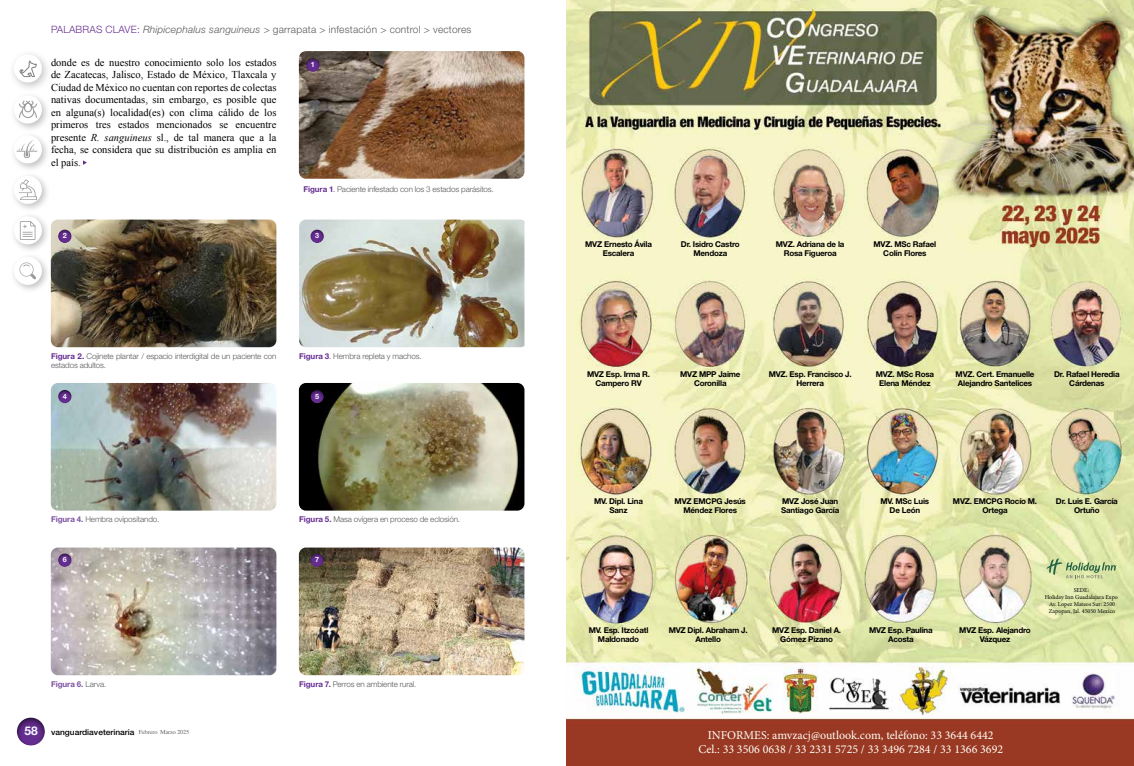
<style>
.page{position:relative;width:1134px;height:766px;background:#fff}
.page>*{position:absolute;margin:0;border:0;box-sizing:border-box;transform-origin:0 0}
.t1{font:12px/14.4px "Minion Pro";color:#fffef6;text-align:center}
.t2{font:10.5px/12.5px "Times New Roman";color:#000;text-align:justify}
.t3{font:300 10.1px "Helvetica Neue LT Std";letter-spacing:.02em;color:#58595b}
.t4{font:700 8px/9px "Helvetica Neue LT Std";letter-spacing:-.025em;color:#000;text-align:center}
.t5{font:300 8px/9px "Helvetica Neue LT Std";letter-spacing:-.01em;color:#58595b}
.t6{font:500 8px "Helvetica Neue LT Std";color:#000;scale:1.05 1}
.t7{font:700 8px "Helvetica Neue LT Std";letter-spacing:-.005em;color:#7c51a1}
.t8{font:700 7.2px "Helvetica Neue LT Std";color:#f4fbfe}
.t9{font:6px/7.2px "Minion Pro";color:#000;text-align:center}
.s1{color:#662d91}
.s2{font-style:italic}
.s3{font-weight:700;color:#662d91}
.s4{font-weight:700;color:#7c51a1}
.s5{font-weight:300;color:#58595b}
.s6{font-weight:700;font-size:12px;color:#f4fbfe}
.s7{font-family:"Times";font-weight:400;font-size:6px;color:#636466}
</style>
<div class="page">
<div style="left:16px;top:716px;width:29px;height:29px;background:#000;opacity:.75"></div>
<div style="left:10px;top:91px;width:41px;height:42px;background:#000;opacity:.25"></div>
<div style="left:14px;top:95px;width:28px;height:28px;background:#fff;border-radius:50%"></div>
<div style="left:8px;top:49px;width:45px;height:44px;background:#000;opacity:.25"></div>
<div style="left:14px;top:54px;width:28px;height:28px;background:#fff;border-radius:50%"></div>
<div style="left:10px;top:131px;width:41px;height:41px;background:#000;opacity:.25"></div>
<div style="left:14px;top:135px;width:28px;height:28px;background:#fff;border-radius:50%"></div>
<div style="left:10px;top:252px;width:41px;height:42px;background:#000;opacity:.25"></div>
<div style="left:14px;top:257px;width:28px;height:28px;background:#fff;border-radius:50%"></div>
<div style="left:10px;top:212px;width:41px;height:41px;background:#000;opacity:.25"></div>
<div style="left:14px;top:216px;width:28px;height:28px;background:#fff;border-radius:50%"></div>
<div style="left:10px;top:172px;width:41px;height:41px;background:#000;opacity:.25"></div>
<div style="left:14px;top:176px;width:28px;height:28px;background:#fff;border-radius:50%"></div>
<img style="left:51px;top:219px;width:225px;height:128px">
<img style="left:299px;top:219px;width:225px;height:128px">
<img style="left:299px;top:51px;width:225px;height:128px">
<img style="left:51px;top:383px;width:225px;height:127px">
<img style="left:299px;top:383px;width:225px;height:127px">
<img style="left:51px;top:547px;width:225px;height:128px">
<img style="left:299px;top:547px;width:225px;height:128px">
<div style="left:306px;top:58px;width:15px;height:15px;background:#000;opacity:.75"></div>
<div style="left:58px;top:229px;width:15px;height:15px;background:#000;opacity:.75"></div>
<div style="left:58px;top:389px;width:15px;height:15px;background:#000;opacity:.75"></div>
<div style="left:58px;top:552px;width:15px;height:15px;background:#000;opacity:.75"></div>
<div style="left:310px;top:229px;width:15px;height:15px;background:#000;opacity:.75"></div>
<div style="left:310px;top:389px;width:15px;height:15px;background:#000;opacity:.75"></div>
<div style="left:310px;top:552px;width:15px;height:15px;background:#000;opacity:.75"></div>
<svg style="left:83px;top:160px;width:4px;height:5px"></svg>
<svg style="left:8px;top:49px;width:30px;height:245px"></svg>
<img style="left:567px;top:0;width:567px;height:765px">
<svg style="left:1047px;top:558px;width:70px;height:20px"></svg>
<p class="t3" style="left:51px;top:23px;width:422px"><span class="s1">PALABRAS CLAVE:</span> <span class="s2">Rhipicephalus sanguineus</span> &gt; garrapata &gt; infestación &gt; control &gt; vectores</p>
<p class="t2" style="left:51px;top:56px;width:227px">donde es de nuestro conocimiento solo los estados de Zacatecas, Jalisco, Estado de México, Tlaxcala y Ciudad de México no cuentan con reportes de colectas nativas documentadas, sin embargo, es posible que en alguna(s) localidad(es) con clima cálido de los primeros tres estados mencionados se encuentre presente <span class="s2">R. sanguineus</span> sl., de tal manera que a la fecha, se considera que su distribución es amplia en el país.</p>
<p class="t8" style="left:63px;top:231px;width:6px">2</p>
<p class="t8" style="left:311px;top:60px;width:6px">1</p>
<p class="t5" style="left:303px;top:184px;width:192px"><span class="s3">Figura 1</span><span class="s1">.</span> Paciente infestado con los 3 estados parásitos.</p>
<p class="t8" style="left:315px;top:231px;width:6px">3</p>
<p class="t5" style="left:51px;top:351px;width:227px"><span class="s3">Figura 2.</span> Cojinete plantar / espacio interdigital de un paciente con estados adultos.</p>
<p class="t8" style="left:63px;top:391px;width:6px">4</p>
<p class="t5" style="left:299px;top:351px;width:124px"><span class="s3">Figura 3</span><span class="s1">.</span> Hembra repleta y machos.</p>
<p class="t8" style="left:315px;top:391px;width:6px">5</p>
<p class="t5" style="left:51px;top:514px;width:110px"><span class="s4">Figura 4.</span> Hembra ovipositando.</p>
<p class="t8" style="left:63px;top:555px;width:6px">6</p>
<p class="t5" style="left:299px;top:514px;width:162px"><span class="s3">Figura 5.</span> Masa ovígera en proceso de eclosión.</p>
<p class="t8" style="left:315px;top:555px;width:6px">7</p>
<p class="t7" style="left:51px;top:678px;width:57px">Figura 6. <span class="s5">Larva.</span></p>
<p class="t6" style="left:24px;top:727px;width:159px"><span class="s6">58</span> vanguardiaveterinaria <span class="s7">Febrero Marzo 2025</span></p>
<p class="t5" style="left:299px;top:679px;width:119px"><span class="s3">Figura 7.</span> Perros en ambiente rural.</p>
<p class="t4" style="left:585px;top:239px;width:68px">MVZ Ernesto Ávila<br>Escalera</p>
<p class="t4" style="left:681px;top:239px;width:60px">Dr. Isidro Castro<br>Mendoza</p>
<p class="t4" style="left:776px;top:239px;width:70px">MVZ. Adriana de la<br>Rosa Figueroa</p>
<p class="t4" style="left:873px;top:239px;width:64px">MVZ. MSc Rafael<br>Colín Flores</p>
<p class="t4" style="left:587px;top:369px;width:65px">MVZ Esp. Irma R.<br>Campero RV</p>
<p class="t4" style="left:680px;top:369px;width:62px">MVZ MPP Jaime<br>Coronilla</p>
<p class="t4" style="left:769px;top:369px;width:85px">MVZ. Esp. Francisco J.<br>Herrera</p>
<p class="t4" style="left:876px;top:369px;width:60px">MVZ. MSc Rosa<br>Elena Méndez</p>
<p class="t4" style="left:956px;top:369px;width:80px;text-align:left">MVZ. Cert. Emanuelle<br>Alejandro Santelices</p>
<p class="t4" style="left:1054px;top:369px;width:67px">Dr. Rafael Heredia<br>Cárdenas</p>
<p class="t4" style="left:594px;top:496px;width:50px">MV. Dipl. Lina<br>Sanz</p>
<p class="t4" style="left:675px;top:496px;width:73px">MVZ EMCPG Jesús<br>Méndez Flores</p>
<p class="t4" style="left:781px;top:496px;width:60px;text-align:left">MVZ José Juan<br>Santiago García</p>
<p class="t4" style="left:880px;top:496px;width:50px">MV. MSc Luis<br>De León</p>
<p class="t4" style="left:953px;top:496px;width:86px">MVZ. EMCPG Rocío M.<br>Ortega</p>
<p class="t4" style="left:1056px;top:496px;width:63px">Dr. Luis E. García<br>Ortuño</p>
<p class="t4" style="left:589px;top:625px;width:61px">MV. Esp. Itzcóatl<br>Maldonado</p>
<p class="t4" style="left:669px;top:625px;width:80px">MVZ Dipl. Abraham J.<br>Antello</p>
<p class="t4" style="left:959px;top:625px;width:73px">MVZ Esp. Alejandro<br>Vázquez</p>
<p class="t4" style="left:772px;top:625px;width:71px">MVZ Esp. Daniel A.<br>Gómez Pizano</p>
<p class="t4" style="left:869px;top:625px;width:65px">MVZ Esp. Paulina<br>Acosta</p>
<p class="t9" style="left:1045px;top:586px;width:75px">SEDE:<br>Holiday Inn Guadalajara Expo<br>Av. Lopez Mateos Sur: 2500<br>Zapopan, Jal. 45050 Mexico</p>
<h1 class="t1" style="left:698px;top:727px;width:306px">INFORMES: amvzacj@outlook.com, teléfono: 33 3644 6442<br>Cel.: 33 3506 0638 / 33 2331 5725 / 33 3496 7284 / 33 1366 3692</h1>
</div>
